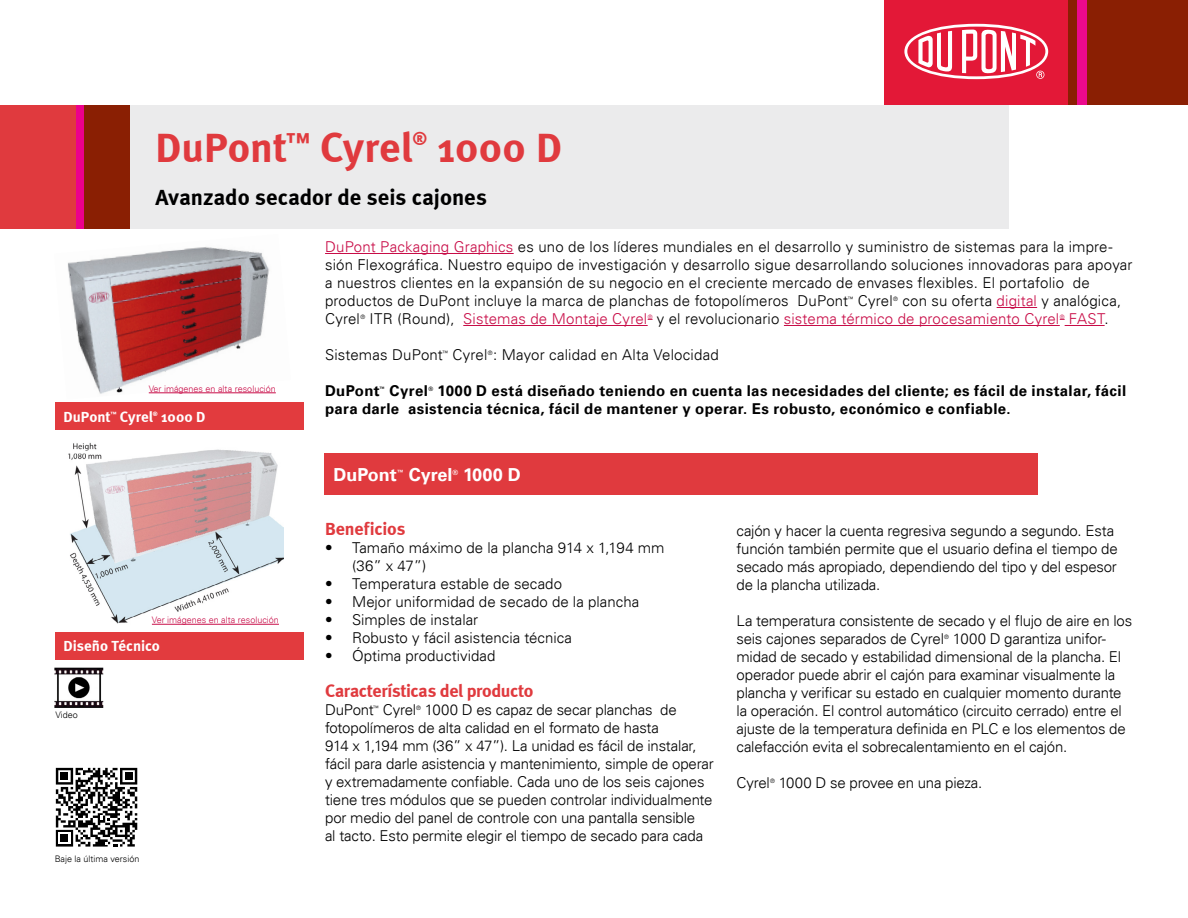
<style>
.page{position:relative;width:1188px;height:918px;background:#fff}
.page>*{position:absolute;margin:0;border:0;box-sizing:border-box;transform-origin:0 0}
.t1{font:700 42px "Meta";letter-spacing:.005em;color:#e03a3e}
.t2{font:700 22.5px "Meta";color:#000}
.t3{font:700 18px "Meta";letter-spacing:-.015em;color:#e03a3e}
.t4{font:700 18px "Univers LT";color:#fff}
.t5{font:300 15px/18px "Univers LT";letter-spacing:-.01em;color:#000}
.t6{font:300 15px/18px "Univers LT";letter-spacing:.01em;color:#000}
.t7{font:700 15px/18px "Univers LT";letter-spacing:.025em;color:#000}
.t8{font:300 15px "Univers LT";letter-spacing:.01em;color:#c80c47}
.t9{font:300 15px "Univers LT";letter-spacing:.015em;color:#000}
.t10{font:700 15px "Meta";color:#fff}
.t11{font:300 9px "Univers LT";color:#c80c47}
.t12{font:300 9px "Univers LT";color:#000}
.t13{font:700 7.2px "Univers LT";color:#fff}
.t14{font:300 6px "Univers LT";color:#000}
.t15{font:300 6px "Univers LT";color:#c80c47}
.t16{font:700 6px "Univers LT";color:#000}
.t17{font:700 6px "Meta";color:#fff}
.s1{color:#c80c47}
.s2{color:#000}
</style>
<div class="page">
<hr style="left:325px;top:253px;width:189px;height:1px;background:#c80c47">
<hr style="left:997px;top:307px;width:40px;height:1px;background:#c80c47">
<hr style="left:463px;top:325px;width:185px;height:1px;background:#c80c47">
<hr style="left:784px;top:325px;width:276px;height:1px;background:#c80c47">
<hr style="left:1065px;top:325px;width:40px;height:1px;background:#c80c47">
<div style="left:324px;top:453px;width:714px;height:41px;background:#e03a3e"></div>
<div style="left:55px;top:402px;width:248px;height:27px;background:#e23b3e"></div>
<div style="left:55px;top:632px;width:248px;height:27px;background:#e23b3e"></div>
<div style="left:75px;top:105px;width:9px;height:124px;background:#ec008c"></div>
<div style="left:0;top:105px;width:76px;height:124px;background:#e03a3e"></div>
<div style="left:84px;top:105px;width:46px;height:124px;background:#8a1f03"></div>
<div style="left:131px;top:105px;width:878px;height:124px;background:#ebebec"></div>
<img style="left:68px;top:247px;width:208px;height:147px">
<hr style="left:149px;top:393px;width:127px;height:1px;background:#c80c47">
<img style="left:68px;top:442px;width:215px;height:183px">
<hr style="left:152px;top:624px;width:127px;height:1px;background:#c80c47">
<img style="left:54px;top:667px;width:50px;height:41px">
<div style="left:1068px;top:0;width:120px;height:104px;background:#8a1f03"></div>
<div style="left:1077px;top:0;width:10px;height:104px;background:#ec098d"></div>
<div style="left:885px;top:0;width:183px;height:104px;background:#e31837"></div>
<svg style="left:904px;top:24px;width:144px;height:55px"></svg>
<svg style="left:56px;top:768px;width:81px;height:79px"></svg>
<h1 class="t1" style="left:156px;top:122px;width:259px">DuPont<sup>™</sup> Cyrel</h1>
<p class="t3" style="left:413px;top:128px;width:16px">®</p>
<h1 class="t1" style="left:437px;top:122px;width:126px">1000 D</h1>
<h2 class="t2" style="left:156px;top:184px;width:333px">Avanzado secador de seis cajones</h2>
<p class="t6" style="left:325px;top:238px;width:809px"><span class="s1">DuPont Packaging Graphics</span> es uno de los líderes mundiales en el desarrollo y suministro de sistemas para la impre&shy;sión Flexográfica. Nuestro equipo de investigación y desarrollo sigue desarrollando soluciones innovadoras para apoyar a nuestros clientes en la expansión de su negocio en el creciente mercado de envases flexibles. El portafolio de productos de DuPont incluye la marca de planchas de fotopolímeros DuPont</p>
<p class="t14" style="left:848px;top:295px;width:7px">™</p>
<p class="t5" style="left:858px;top:292px;width:36px">Cyrel</p>
<p class="t14" style="left:893px;top:295px;width:6px">®</p>
<p class="t9" style="left:902px;top:292px;width:220px">con su oferta <span class="s1">digital</span> y analógica,</p>
<p class="t11" style="left:149px;top:383px;width:129px">Ver imágenes en alta resolución</p>
<p class="t10" style="left:63px;top:408px;width:49px">DuPont</p>
<p class="t17" style="left:110px;top:411px;width:8px">™</p>
<p class="t10" style="left:120px;top:408px;width:35px">Cyrel</p>
<p class="t17" style="left:153px;top:411px;width:6px">®</p>
<p class="t10" style="left:161px;top:408px;width:46px">1000 D</p>
<p class="t11" style="left:152px;top:615px;width:129px">Ver imágenes en alta resolución</p>
<p class="t10" style="left:63px;top:637px;width:98px">Diseño Técnico</p>
<p class="t12" style="left:56px;top:710px;width:24px">Video</p>
<p class="t12" style="left:55px;top:853px;width:86px">Baje la última versión</p>
<p class="t5" style="left:325px;top:310px;width:36px">Cyrel</p>
<p class="t14" style="left:360px;top:313px;width:6px">®</p>
<p class="t8" style="left:370px;top:310px;width:279px"><span class="s2">ITR (Round),</span> Sistemas de Montaje Cyrel</p>
<p class="t15" style="left:648px;top:313px;width:6px">®</p>
<p class="t8" style="left:657px;top:310px;width:404px"><span class="s2">y el revolucionario</span> sistema térmico de procesamiento Cyrel</p>
<p class="t15" style="left:1060px;top:313px;width:6px">®</p>
<p class="t8" style="left:1069px;top:310px;width:41px">FAST<span class="s2">.</span></p>
<p class="t6" style="left:325px;top:346px;width:119px">Sistemas DuPont</p>
<p class="t14" style="left:443px;top:349px;width:7px">™</p>
<p class="t9" style="left:453px;top:346px;width:268px">Cyrel : Mayor calidad en Alta Velocidad</p>
<p class="t14" style="left:488px;top:349px;width:6px">®</p>
<p class="t7" style="left:325px;top:382px;width:803px;text-indent:113px">1000 D está diseñado teniendo en cuenta las necesidades del cliente; es fácil de instalar, fácil para darle asistencia técnica, fácil de mantener y operar. Es robusto, económico e confiable.</p>
<p class="t7" style="left:325px;top:382px;width:56px">DuPont</p>
<p class="t16" style="left:379px;top:385px;width:7px">™</p>
<p class="t7" style="left:390px;top:382px;width:40px">Cyrel</p>
<p class="t16" style="left:428px;top:385px;width:6px">®</p>
<p class="t4" style="left:333px;top:464px;width:65px">DuPont</p>
<p class="t13" style="left:397px;top:468px;width:9px">™</p>
<p class="t4" style="left:409px;top:464px;width:45px">Cyrel</p>
<p class="t13" style="left:452px;top:468px;width:7px">®</p>
<p class="t4" style="left:463px;top:464px;width:59px">1000 D</p>
<p class="t3" style="left:325px;top:518px;width:82px">Beneficios</p>
<p class="t5" style="left:352px;top:539px;width:314px;text-indent:-27px">• Tamaño máximo de la plancha 914 x 1,194 mm (36” x 47”)</p>
<p class="t5" style="left:325px;top:575px;width:239px">• Temperatura estable de secado</p>
<p class="t5" style="left:325px;top:593px;width:316px">• Mejor uniformidad de secado de la plancha</p>
<p class="t5" style="left:325px;top:611px;width:155px">• Simples de instalar</p>
<p class="t5" style="left:325px;top:629px;width:248px">• Robusto y fácil asistencia técnica</p>
<p class="t5" style="left:325px;top:647px;width:172px">• Óptima productividad</p>
<p class="t3" style="left:325px;top:680px;width:210px">Características del producto</p>
<p class="t5" style="left:325px;top:701px;width:50px">DuPont</p>
<p class="t14" style="left:373px;top:704px;width:7px">™</p>
<p class="t5" style="left:383px;top:701px;width:35px">Cyrel</p>
<p class="t14" style="left:416px;top:704px;width:6px">®</p>
<p class="t5" style="left:325px;top:701px;width:390px;text-indent:100px">1000 D es capaz de secar planchas de fotopolímeros de alta calidad en el formato de hasta<br>914 x 1,194 mm (36” x 47”). La unidad es fácil de instalar, fácil para darle asistencia y mantenimiento, simple de operar y extremadamente confiable. Cada uno de los seis cajones tiene tres módulos que se pueden controlar individualmente por medio del panel de controle con una pantalla sensible<br>al tacto. Esto permite elegir el tiempo de secado para cada</p>
<p class="t5" style="left:737px;top:522px;width:383px">cajón y hacer la cuenta regresiva segundo a segundo. Esta función también permite que el usuario defina el tiempo de secado más apropiado, dependiendo del tipo y del espesor de la plancha utilizada.</p>
<p class="t5" style="left:737px;top:612px;width:397px">La temperatura consistente de secado y el flujo de aire en los seis cajones separados de Cyrel</p>
<p class="t5" style="left:737px;top:630px;width:391px;text-indent:216px">1000 D garantiza unifor&shy;midad de secado y estabilidad dimensional de la plancha. El operador puede abrir el cajón para examinar visualmente la plancha y verificar su estado en cualquier momento durante la operación. El control automático (circuito cerrado) entre el ajuste de la temperatura definida en PLC e los elementos de calefacción evita el sobrecalentamiento en el cajón.</p>
<p class="t5" style="left:737px;top:774px;width:35px">Cyrel</p>
<p class="t14" style="left:770px;top:777px;width:6px">®</p>
<p class="t5" style="left:779px;top:774px;width:205px">1000 D se provee en una pieza.</p>
<p class="t14" style="left:944px;top:633px;width:6px">®</p>
</div>
